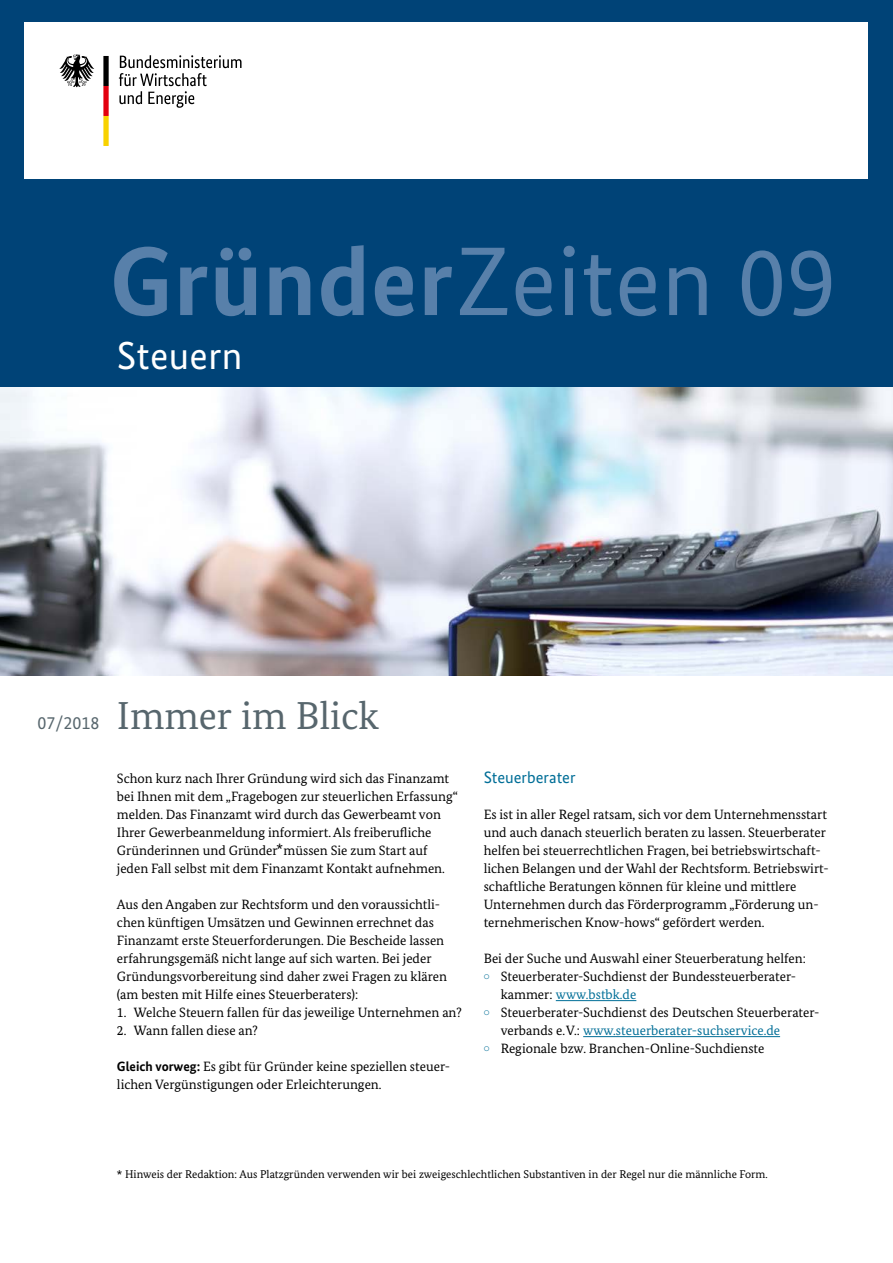
<style>
.page{position:relative;width:893px;height:1263px;background:#fff}
.page>*{position:absolute;margin:0;border:0;box-sizing:border-box;transform-origin:0 0}
.t1{font:97.5px "Bundes Sans";letter-spacing:.01em;color:#5880aa}
.t2{font:39px "Bundes Serif";color:#57666d}
.t3{font:39px "Bundes Sans";letter-spacing:.01em;color:#fff}
.t4{font:18px "Bundes Sans";color:#57666d}
.t5{font:16.5px "Bundes Sans";color:#006e97}
.t6{font:13.5px/18px "Bundes Serif";color:#000}
.t7{font:11.25px "Bundes Serif";color:#000}
.s1{font-weight:700}
.s2{font-family:"Bundes Sans";font-weight:700}
.s3{color:#006e97}
</style>
<div class="page">
<div style="left:0;top:0;width:893px;height:418px;background:#004377"></div>
<img style="left:0;top:388px;width:893px;height:287px">
<div style="left:25px;top:23px;width:843px;height:156px;background:#fff"></div>
<svg style="left:119px;top:55px;width:123px;height:53px"></svg>
<svg style="left:59px;top:55px;width:35px;height:32px"></svg>
<svg style="left:103px;top:56px;width:6px;height:90px"></svg>
<hr style="left:556px;top:1000px;width:80px;height:1px;background:#006e97">
<hr style="left:583px;top:1036px;width:197px;height:1px;background:#006e97">
<h1 class="t1" style="left:109px;top:222px;width:728px"><span class="s1">Gründer</span>Zeiten 09</h1>
<p class="t3" style="left:117px;top:332px;width:127px">Steuern</p>
<p class="t4" style="left:38px;top:712px;width:63px">07/2018</p>
<h2 class="t2" style="left:117px;top:692px;width:264px">Immer im Blick</h2>
<p class="t6" style="left:117px;top:769px;width:342px">Schon kurz nach Ihrer Gründung wird sich das Finanzamt bei Ihnen mit dem „Fragebogen zur steuerlichen Erfassung“ melden. Das Finanzamt wird durch das Gewerbeamt von Ihrer Gewerbeanmeldung informiert. Als freiberufliche Gründerinnen und Gründer müssen Sie zum Start auf jeden Fall selbst mit dem Finanzamt Kontakt aufnehmen.</p>
<p class="t6" style="left:117px;top:895px;width:332px">Aus den Angaben zur Rechtsform und den voraussichtli&shy;chen künftigen Umsätzen und Gewinnen errechnet das Finanzamt erste Steuerforderungen. Die Bescheide lassen erfahrungsgemäß nicht lange auf sich warten. Bei jeder Gründungsvorbereitung sind daher zwei Fragen zu klären (am besten mit Hilfe eines Steuerberaters):</p>
<p class="t6" style="left:117px;top:1003px;width:346px">1. Welche Steuern fallen für das jeweilige Unternehmen an?</p>
<p class="t6" style="left:117px;top:1021px;width:143px">2. Wann fallen diese an?</p>
<p class="t6" style="left:117px;top:1057px;width:335px"><span class="s2">Gleich vorweg:</span> Es gibt für Gründer keine speziellen steuer&shy;lichen Vergünstigungen oder Erleichterungen.</p>
<p class="t6" style="left:277px;top:839px;width:8px">*</p>
<h3 class="t5" style="left:484px;top:767px;width:93px">Steuerberater</h3>
<p class="t6" style="left:484px;top:805px;width:347px">Es ist in aller Regel ratsam, sich vor dem Unternehmensstart und auch danach steuerlich beraten zu lassen. Steuerberater helfen bei steuerrechtlichen Fragen, bei betriebswirtschaft&shy;lichen Belangen und der Wahl der Rechtsform. Betriebswirt&shy;schaftliche Beratungen können für kleine und mittlere Unternehmen durch das Förderprogramm „Förderung un&shy;ternehmerischen Know-hows“ gefördert werden.</p>
<p class="t6" style="left:484px;top:949px;width:324px">Bei der Suche und Auswahl einer Steuerberatung helfen:</p>
<p class="t6" style="left:501px;top:967px;width:297px;text-indent:-17px"><sup>•</sup> Steuerberater-Suchdienst der Bundessteuerberater&shy;kammer: <span class="s3">www.bstbk.de</span></p>
<p class="t6" style="left:501px;top:1003px;width:320px;text-indent:-17px"><sup>•</sup> Steuerberater-Suchdienst des Deutschen Steuerberater&shy;verbands e.V.: <span class="s3">www.steuerberater-suchservice.de</span></p>
<p class="t6" style="left:484px;top:1039px;width:282px"><sup>•</sup> Regionale bzw. Branchen-Online-Suchdienste</p>
<p class="t7" style="left:117px;top:1167px;width:652px">* Hinweis der Redaktion: Aus Platzgründen verwenden wir bei zweigeschlechtlichen Substantiven in der Regel nur die männliche Form.</p>
</div>
